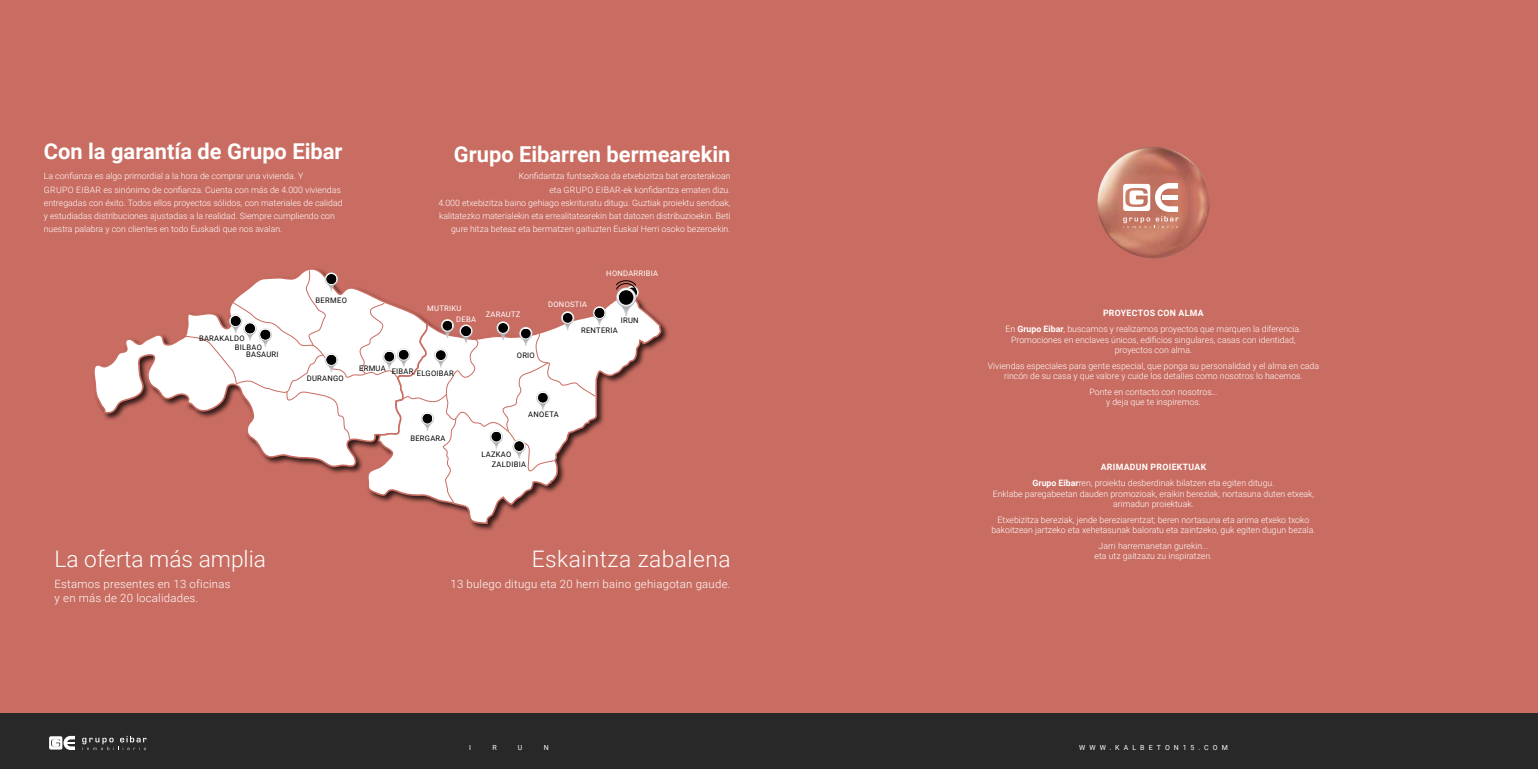
<style>
.page{position:relative;width:1538px;height:769px;background:#fff}
.page>*{position:absolute;margin:0;border:0;box-sizing:border-box;transform-origin:0 0}
.t1{font:300 22.75px "Roboto";color:#fff}
.t2{font:300 22.75px "Roboto";letter-spacing:.02em;color:#fff}
.t3{font:700 21.88px "Roboto";color:#fff}
.t4{font:300 11.46px/13.7px "Roboto";letter-spacing:.02em;color:#fff}
.t5{font:300 8.75px/13.1px "Roboto";color:#fff;text-align:center}
.t6{font:700 8.75px "Roboto";letter-spacing:.035em;color:#fff}
.t7{font:7.61px/6.8px "Roboto";letter-spacing:.035em;color:#000}
.t8{font:7.61px "Roboto";letter-spacing:.035em;color:#fff}
.t9{font:7px "Roboto";letter-spacing:.575em;color:#fff}
.s1{font-weight:700}
</style>
<div class="page">
<div style="left:0;top:712px;width:1538px;height:57px;background:#292829"></div>
<svg style="left:82px;top:736px;width:65px;height:14px"></svg>
<svg style="left:50px;top:736px;width:25px;height:14px"></svg>
<div style="left:0;top:0;width:1538px;height:712px;background:#c96c61"></div>
<svg style="left:94px;top:268px;width:223px;height:152px"></svg>
<svg style="left:431px;top:298px;width:231px;height:227px"></svg>
<svg style="left:184px;top:269px;width:454px;height:234px"></svg>
<img style="left:1097px;top:147px;width:112px;height:111px">
<svg style="left:1123px;top:183px;width:55px;height:45px"></svg>
<h2 class="t3" style="left:44px;top:135px;width:300px">Con la garantía de Grupo Eibar</h2>
<h2 class="t3" style="left:454px;top:139px;width:278px">Grupo Eibarren bermearekin</h2>
<p class="t5" style="left:44px;top:169px;width:300px;text-align:left">La confianza es algo primordial a la hora de comprar una vivienda. Y<br>Gru po Eibar es sinónimo de confianza. Cuenta con más de 4.000 viviendas entregadas con éxito. Todos ellos proyectos sólidos, con materiales de calidad y estudiadas distribuciones ajustadas a la realidad. Siempre cumpliendo con nuestra palabra y con clientes en todo Euskadi que nos avalan.</p>
<p class="t5" style="left:438px;top:169px;width:294px;text-align:right">Konfidantza funtsezkoa da etxebizitza bat erosterakoan<br>eta Gru po Eibar-ek konfidantza ematen dizu.<br>4.000 etxebizitza baino gehiago eskrituratu ditugu. Guztiak proiektu sendoak, kalitatezko materialekin eta errealitatearekin bat datozen distribuzioekin. Beti gure hitza beteaz eta bermatzen gaituzten Euskal Herri osoko bezeroekin.</p>
<p class="t7" style="left:199px;top:334px;width:22px">BA RAKALDO</p>
<p class="t7" style="left:246px;top:343px;width:25px;text-indent:-11px">BILBAO<br>BASAURI</p>
<p class="t7" style="left:316px;top:296px;width:21px">BERMEO</p>
<p class="t7" style="left:307px;top:374px;width:39px">DURANGO</p>
<p class="t8" style="left:427px;top:303px;width:36px">MUTRIKU</p>
<p class="t8" style="left:456px;top:314px;width:6px">DEBA</p>
<p class="t8" style="left:486px;top:309px;width:36px">ZARAUTZ</p>
<p class="t7" style="left:359px;top:367px;width:64px">ERMUA EIBAR ELGO</p>
<p class="t7" style="left:436px;top:370px;width:19px">IBAR</p>
<p class="t7" style="left:517px;top:351px;width:19px">ORIO</p>
<p class="t8" style="left:548px;top:298px;width:23px">DONOST</p>
<p class="t8" style="left:580px;top:298px;width:8px">IA</p>
<p class="t8" style="left:606px;top:268px;width:52px">HONDARRIBIA</p>
<p class="t7" style="left:621px;top:316px;width:19px">IRUN</p>
<p class="t7" style="left:581px;top:327px;width:38px">RENTERIA</p>
<p class="t7" style="left:410px;top:435px;width:36px">BERGARA</p>
<p class="t7" style="left:528px;top:411px;width:17px">ANOETA</p>
<p class="t7" style="left:481px;top:451px;width:6px">LAZKAO</p>
<p class="t7" style="left:492px;top:460px;width:6px">ZALD</p>
<p class="t7" style="left:511px;top:460px;width:15px">IBIA</p>
<h1 class="t1" style="left:55px;top:543px;width:213px">La oferta más amplia</h1>
<h3 class="t4" style="left:55px;top:577px;width:177px">Estamos presentes en 13 oficinas y en más de 20 localidades.</h3>
<h1 class="t2" style="left:532px;top:543px;width:200px">Eskaintza zabalena</h1>
<h3 class="t4" style="left:450px;top:577px;width:282px">13 bulego ditugu eta 20 herri baino gehiagotan gaude.</h3>
<p class="t6" style="left:1103px;top:307px;width:31px">Proyectos</p>
<p class="t6" style="left:1157px;top:307px;width:7px">con</p>
<p class="t5" style="left:1005px;top:304px;width:297px;line-height:16.3px;text-align:left;text-indent:173px"><span class="s1">alma<br></span>En <span class="s1">Grupo Eibar</span>, buscamos y realizamos proyectos que marquen la diferencia.</p>
<p class="t5" style="left:1011px;top:334px;width:286px;line-height:10.5px">Promociones en enclaves únicos, edificios singulares, casas con identidad, proyectos con alma.</p>
<p class="t5" style="left:988px;top:360px;width:333px;line-height:10.5px">Viviendas especiales para gente especial, que ponga su personalidad y el alma en cada rincón de su casa y que valore y cuide los detalles como nosotros lo hacemos.</p>
<p class="t5" style="left:1089px;top:386px;width:129px;line-height:10.5px">Ponte en contacto con nosotros… y deja que te inspiremos.</p>
<p class="t5" style="left:1032px;top:458px;width:243px;line-height:16.3px"><span class="s1">Arimadun proiektuak<br>Grupo Eibar</span>ren, proiektu desberdinak bilatzen eta egiten ditugu.</p>
<p class="t5" style="left:993px;top:488px;width:323px;line-height:10.5px">Enklabe paregabeetan dauden promozioak, eraikin bereziak, nortasuna duten etxeak, arimadun proiektuak.</p>
<p class="t5" style="left:991px;top:514px;width:326px;line-height:10.5px">Etxebizitza bereziak, jende bereziarentzat; beren nortasuna eta arima etxeko txoko bakoitzean jartzeko eta xehetasunak baloratu eta zaintzeko, guk egiten dugun bezala.</p>
<p class="t5" style="left:1095px;top:540px;width:119px;line-height:10.5px">Jarri harremanetan gurekin... eta utz gaitzazu zu inspiratzen.</p>
<p class="t9" style="left:469px;top:743px;width:21px">IRUN</p>
<p class="t9" style="left:1079px;top:743px;width:45px">WWW.KALBETO</p>
<p class="t9" style="left:1174px;top:743px;width:39px">N15.COM</p>
</div>
